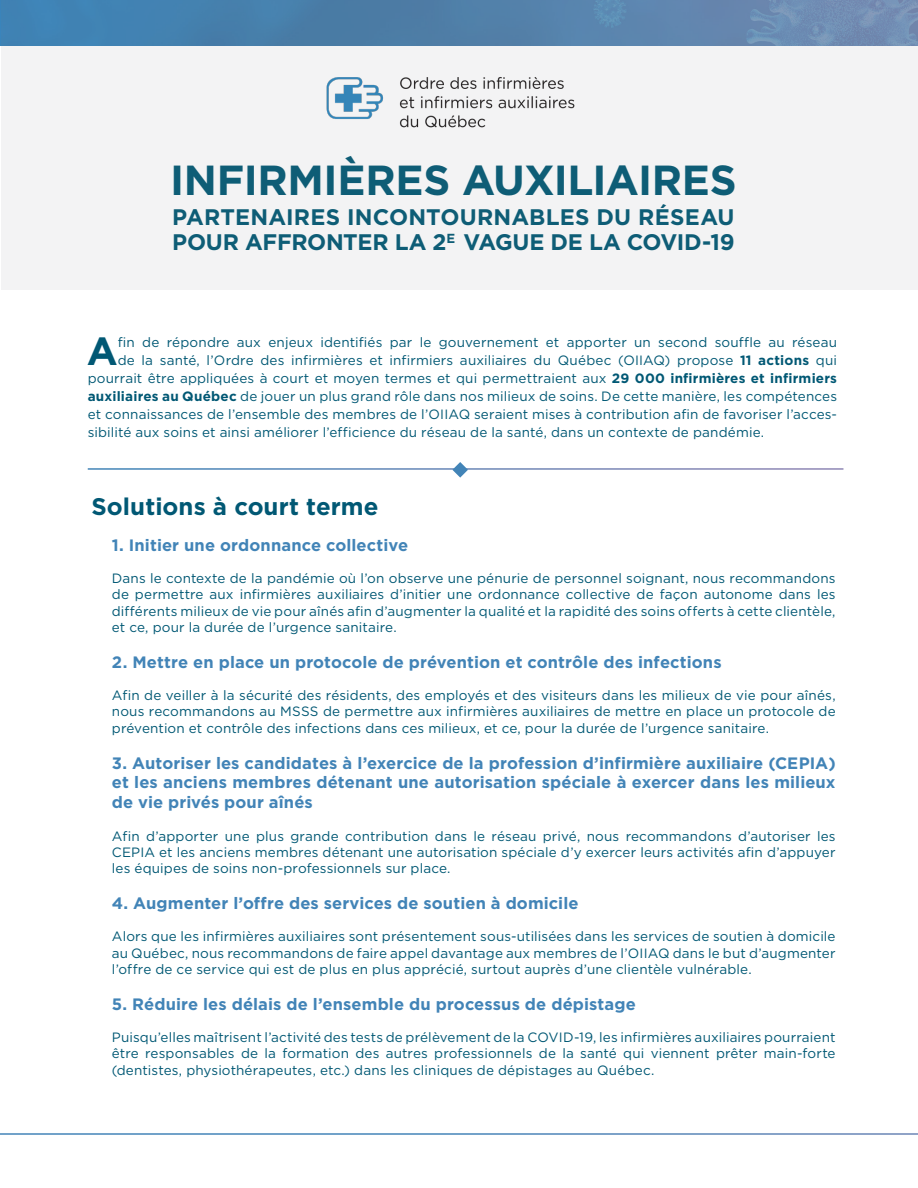
<style>
.page{position:relative;width:918px;height:1188px;background:#fff}
.page>*{position:absolute;margin:0;border:0;box-sizing:border-box;transform-origin:0 0}
.t1{font:700 42px "Gotham HTF";letter-spacing:-.01em;color:#015874}
.t2{font:700 39.15px "Gotham HTF";color:#015874}
.Paragraph_Style_1{font:700 24px "Gotham HTF";color:#015874}
.t3{font:700 22.5px "Gotham HTF";color:#015874}
.t4{font:700 16.5px/19.8px "Gotham HTF";letter-spacing:.005em;color:#4284b7;text-align:justify}
.t5{font:13.5px/16.2px "Gotham HTF";letter-spacing:.01em;color:#015874;text-align:justify}
.s1{font-weight:700}
</style>
<div class="page">
<svg style="left:452px;top:462px;width:16px;height:16px"></svg>
<svg style="left:1px;top:0;width:917px;height:289px;fill:#f3f3f4"></svg>
<img style="left:289px;top:51px;width:324px;height:91px">
<p class="t1" style="left:170px;top:155px;width:568px">INFIRMIÈRES AUXILIAIRES</p>
<p class="t3" style="left:172px;top:204px;width:564px">PARTENAIRES INCONTOURNABLES DU RÉSEAU</p>
<p class="t3" style="left:172px;top:229px;width:564px">POUR AFFRONTER LA 2<sup>E</sup> VAGUE DE LA COVID-19</p>
<p class="t2" style="left:87px;top:329px;width:32px">A</p>
<p class="t5" style="left:118px;top:334px;width:721px">fin de répondre aux enjeux identifiés par le gouvernement et apporter un second souffle au réseau</p>
<p class="t5" style="left:118px;top:352px;width:721px">de la santé, l’Ordre des infirmières et infirmiers auxiliaires du Québec (OIIAQ) propose <span class="s1">11 actions</span> qui</p>
<p class="t5" style="left:88px;top:370px;width:751px">pourrait être appliquées à court et moyen termes et qui permettraient aux <span class="s1">29 000 infirmières et infirmiers</span></p>
<p class="t5" style="left:88px;top:388px;width:751px"><span class="s1">auxiliaires au Québec</span> de jouer un plus grand rôle dans nos milieux de soins. De cette manière, les compétences</p>
<p class="t5" style="left:88px;top:406px;width:751px">et connaissances de l’ensemble des membres de l’OIIAQ seraient mises à contribution afin de favoriser l’acces-</p>
<p class="t5" style="left:88px;top:424px;width:678px">sibilité aux soins et ainsi améliorer l’efficience du réseau de la santé, dans un contexte de pandémie.</p>
<p class="Paragraph_Style_1" style="left:92px;top:492px;width:288px">Solutions à court terme</p>
<p class="t4" style="left:112px;top:535px;width:298px">1. Initier une ordonnance collective</p>
<p class="t5" style="left:112px;top:570px;width:725px">Dans le contexte de la pandémie où l’on observe une pénurie de personnel soignant, nous recommandons de permettre aux infirmières auxiliaires d’initier une ordonnance collective de façon autonome dans les différents milieux de vie pour aînés afin d’augmenter la qualité et la rapidité des soins offerts à cette clientèle, et ce, pour la durée de l’urgence sanitaire.</p>
<p class="t4" style="left:112px;top:652px;width:611px">2. Mettre en place un protocole de prévention et contrôle des infections</p>
<p class="t5" style="left:112px;top:687px;width:725px">Afin de veiller à la sécurité des résidents, des employés et des visiteurs dans les milieux de vie pour aînés, nous recommandons au MSSS de permettre aux infirmières auxiliaires de mettre en place un protocole de prévention et contrôle des infections dans ces milieux, et ce, pour la durée de l’urgence sanitaire.</p>
<p class="t4" style="left:112px;top:752px;width:725px">3. Autoriser les candidates à l’exercice de la profession d’infirmière auxiliaire (CEPIA) et les anciens membres détenant une autorisation spéciale à exercer dans les milieux de vie privés pour aînés</p>
<p class="t5" style="left:112px;top:828px;width:725px">Afin d’apporter une plus grande contribution dans le réseau privé, nous recommandons d’autoriser les CEPIA et les anciens membres détenant une autorisation spéciale d’y exercer leurs activités afin d’appuyer les équipes de soins non-professionnels sur place.</p>
<p class="t4" style="left:112px;top:893px;width:468px">4. Augmenter l’offre des services de soutien à domicile</p>
<p class="t5" style="left:112px;top:928px;width:725px">Alors que les infirmières auxiliaires sont présentement sous-utilisées dans les services de soutien à domicile au Québec, nous recommandons de faire appel davantage aux membres de l’OIIAQ dans le but d’augmenter l’offre de ce service qui est de plus en plus apprécié, surtout auprès d’une clientèle vulnérable.</p>
<p class="t4" style="left:112px;top:994px;width:525px">5. Réduire les délais de l’ensemble du processus de dépistage</p>
<p class="t5" style="left:112px;top:1029px;width:725px">Puisqu’elles maîtrisent l’activité des tests de prélèvement de la COVID-19, les infirmières auxiliaires pourraient être responsables de la formation des autres professionnels de la santé qui viennent prêter main-forte (dentistes, physiothérapeutes, etc.) dans les cliniques de dépistages au Québec.</p>
</div>
